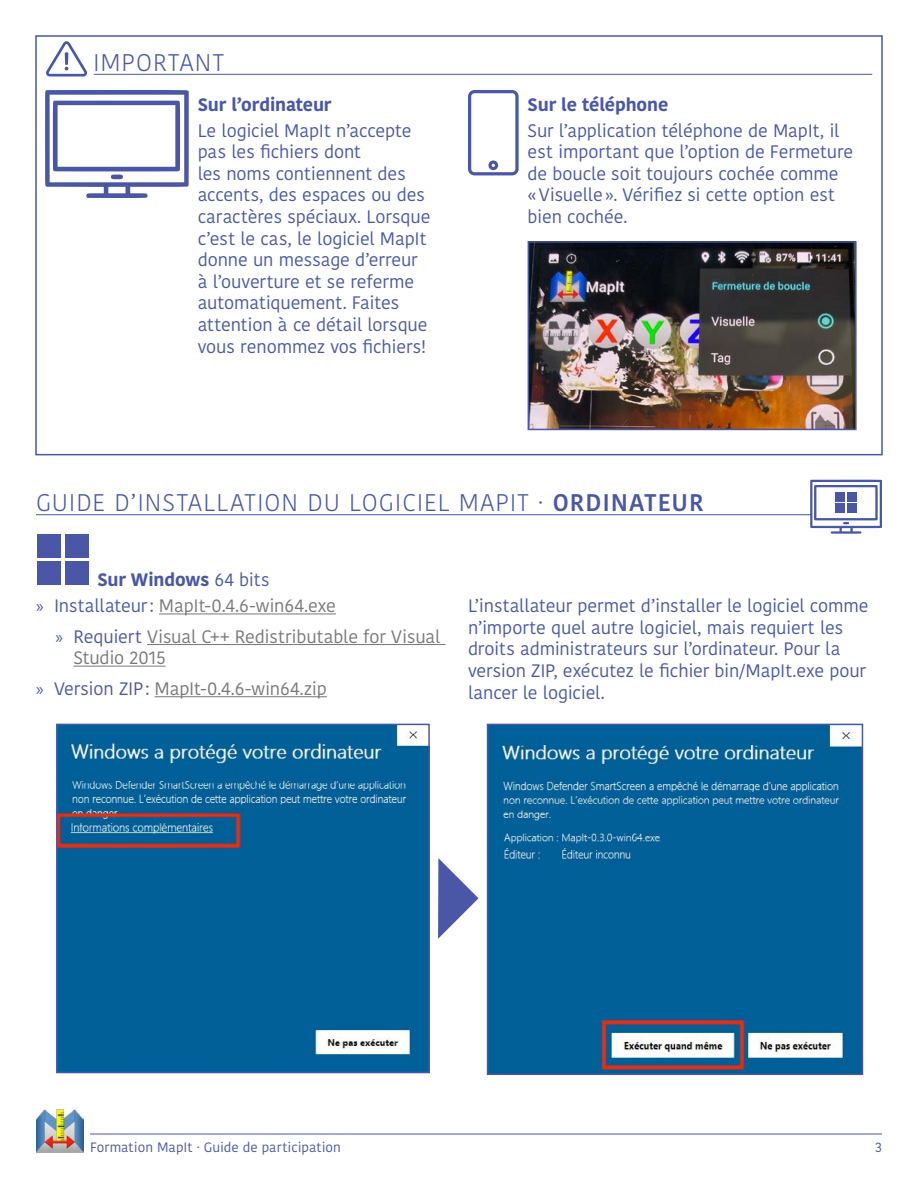
<style>
.page{position:relative;width:918px;height:1188px;background:#fff}
.page>*{position:absolute;margin:0;border:0;box-sizing:border-box;transform-origin:0 0}
.t1{font:300 24px "Kohinoor Devanagari";letter-spacing:.04em;color:#4a57a6}
.t2{font:18px/21.6px "Kohinoor Devanagari";letter-spacing:-.005em;color:#4a57a6}
.t3{font:18px/26.1px "Kohinoor Devanagari";letter-spacing:-.01em;color:#787878;text-align:center}
.t4{font:700 18px "Kohinoor Devanagari";letter-spacing:-.005em;color:#4a57a6}
.t5{font:13.5px "Kohinoor Devanagari";letter-spacing:.005em;color:#4a57a6}
.s1{font-weight:600}
.s2{font-weight:700;color:#4a57a6}
.s3{color:#4a57a6}
.s4{font-family:"Myriad Pro";color:#4a57a6}
</style>
<div class="page">
<img style="left:36px;top:1107px;width:47px;height:46px">
<hr style="left:90px;top:1134px;width:792px;height:1px;background:#4a57a6">
<hr style="left:94px;top:74px;width:778px;height:1px;background:#4a57a6">
<div style="left:35px;top:35px;width:848px;height:420px;border:2px solid #4a57a6"></div>
<svg style="left:468px;top:90px;width:51px;height:85px"></svg>
<svg style="left:45px;top:90px;width:144px;height:108px"></svg>
<hr style="left:36px;top:514px;width:846px;height:1px;background:#4a57a6">
<hr style="left:159px;top:613px;width:177px;height:1px;background:#787878">
<hr style="left:147px;top:644px;width:299px;height:1px;background:#787878">
<hr style="left:74px;top:666px;width:92px;height:1px;background:#787878">
<hr style="left:155px;top:696px;width:172px;height:1px;background:#787878">
<div style="left:37px;top:534px;width:24px;height:23px;background:#4a57a6"></div>
<div style="left:65px;top:534px;width:23px;height:23px;background:#4a57a6"></div>
<div style="left:37px;top:561px;width:24px;height:24px;background:#4a57a6"></div>
<div style="left:65px;top:561px;width:23px;height:24px;background:#4a57a6"></div>
<img style="left:59px;top:727px;width:368px;height:343px">
<div style="left:56px;top:724px;width:374px;height:349px;border:2px solid #4a57a6"></div>
<img style="left:490px;top:727px;width:370px;height:345px">
<div style="left:487px;top:724px;width:376px;height:351px;border:2px solid #4a57a6"></div>
<svg style="left:438px;top:858px;width:41px;height:81px"></svg>
<svg style="left:810px;top:480px;width:72px;height:54px"></svg>
<div style="left:836px;top:492px;width:9px;height:9px;background:#4a57a6"></div>
<div style="left:847px;top:492px;width:10px;height:9px;background:#4a57a6"></div>
<div style="left:836px;top:503px;width:9px;height:10px;background:#4a57a6"></div>
<div style="left:847px;top:503px;width:10px;height:10px;background:#4a57a6"></div>
<img style="left:531px;top:244px;width:323px;height:183px">
<div style="left:528px;top:241px;width:329px;height:189px;border:2px solid #4a57a6"></div>
<svg style="left:46px;top:41px;width:41px;height:36px"></svg>
<h1 class="t1" style="left:93px;top:49px;width:133px">IMPORTANT</h1>
<p class="t4" style="left:198px;top:88px;width:135px">Sur l’ordinateur</p>
<p class="t2" style="left:198px;top:120px;width:234px">Le logiciel MapIt n’accepte pas les fichiers dont<br>les noms contiennent des accents, des espaces ou des caractères spéciaux. Lorsque c’est le cas, le logiciel MapIt donne un message d’erreur à l’ouverture et se referme automatiquement. Faites attention à ce détail lorsque vous renommez vos fichiers!</p>
<p class="t4" style="left:528px;top:88px;width:142px">Sur le téléphone</p>
<p class="t2" style="left:528px;top:120px;width:327px">Sur l’application téléphone de MapIt, il est important que l’option de Fermeture de boucle soit toujours cochée comme «Visuelle». Vérifiez si cette option est bien cochée.</p>
<h1 class="t1" style="left:36px;top:489px;width:669px">GUIDE D’INSTALLATION DU LOGICIEL MAPIT · <span class="s1">ORDINATEUR</span></h1>
<p class="t3" style="left:36px;top:567px;width:301px"><span class="s2">Sur Windows</span> <span class="s3">64 bits<br></span><span class="s4">»</span> <span class="s3">Installateur:</span> MapIt-0.4.6-win64.exe</p>
<p class="t3" style="left:74px;top:626px;width:368px;line-height:21.6px;text-align:left;text-indent:-18px"><span class="s4">»</span> <span class="s3">Requiert</span> Visual C++ Redistributable for Visual<br>Studio 2015</p>
<p class="t3" style="left:36px;top:676px;width:292px"><span class="s4">»</span> <span class="s3">Version ZIP:</span> MapIt-0.4.6-win64.zip</p>
<p class="t2" style="left:468px;top:595px;width:402px">L’installateur permet d’installer le logiciel comme n’importe quel autre logiciel, mais requiert les droits administrateurs sur l’ordinateur. Pour la version ZIP, exécutez le fichier bin/MapIt.exe pour lancer le logiciel.</p>
<p class="t5" style="left:90px;top:1139px;width:253px">Formation MapIt · Guide de participation</p>
<p class="t5" style="left:875px;top:1139px;width:8px">3</p>
</div>
